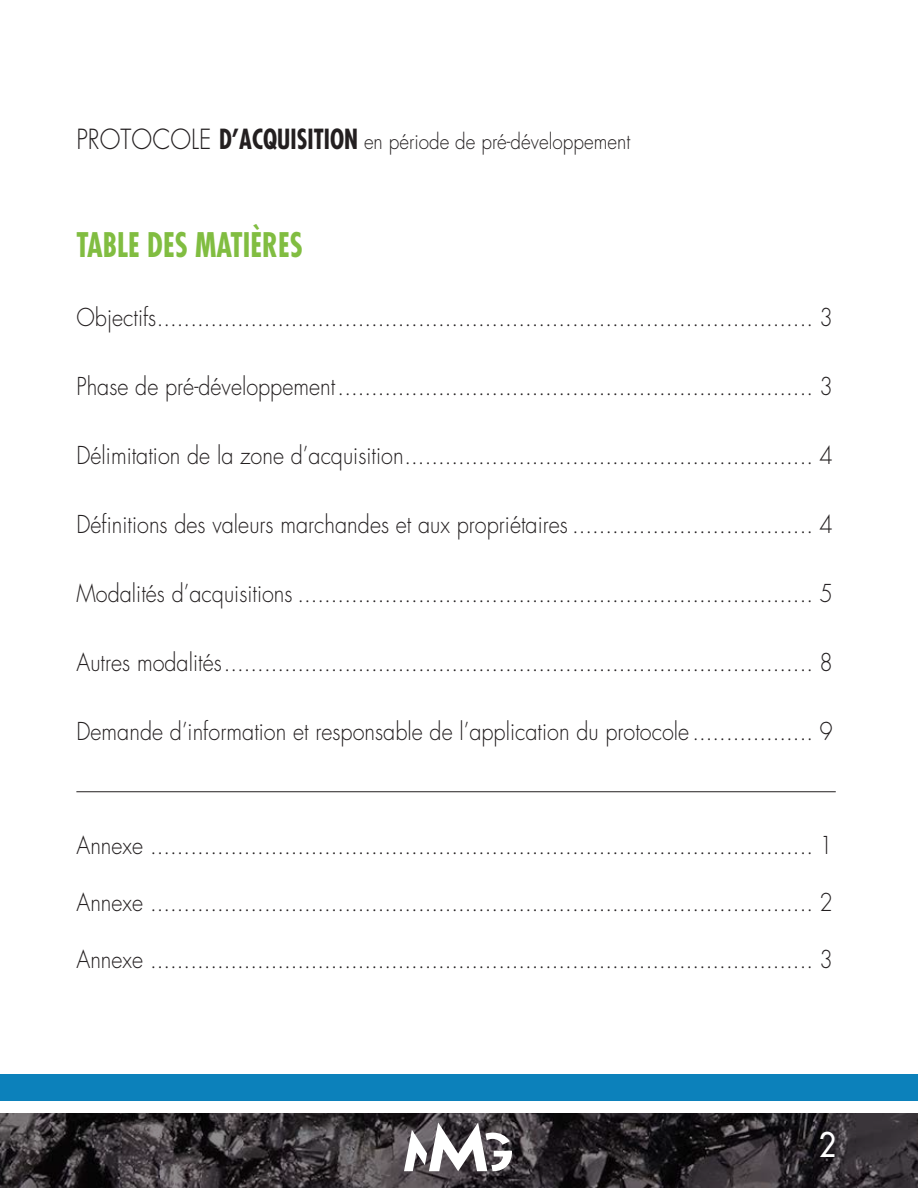
<style>
.page{position:relative;width:918px;height:1188px;background:#fff}
.page>*{position:absolute;margin:0;border:0;box-sizing:border-box;transform-origin:0 0}
.t1{font:700 condensed 33px "Futura";color:#81bd41;scale:.9 1}
.t2{font:33px "Futura";color:#fff;scale:.9 1}
.t3{font:300 24px "Futura";color:#231f20;scale:.9 1}
.t4{font:300 21px "Futura";color:#231f20;scale:.9 1}
.s1{font-size:27px}
.s2{font-weight:700;font-stretch:condensed;font-size:27px}
</style>
<div class="page">
<svg style="left:0;top:1113px;width:918px;height:75px"></svg>
<svg style="left:404px;top:1122px;width:108px;height:49px"></svg>
<div style="left:0;top:1074px;width:918px;height:27px;background:#0c81bb"></div>
<hr style="left:76px;top:791px;width:760px;height:1px;background:#231f20">
<p class="t4" style="left:76px;top:128px;width:617px"><span class="s1">PROTOCOLE</span> <span class="s2">D’ACQUISITION</span> en période de pré-développement</p>
<h1 class="t1" style="left:76px;top:224px;width:253px">TABLE DES MATIÈRES</h1>
<p class="t3" style="left:76px;top:302px;width:842px">Objectifs.................................................................................................. 3</p>
<p class="t3" style="left:76px;top:371px;width:842px">Phase de pré-développement....................................................................... 3</p>
<p class="t3" style="left:76px;top:440px;width:842px">Délimitation de la zone d’acquisition............................................................. 4</p>
<p class="t3" style="left:76px;top:509px;width:842px">Définitions des valeurs marchandes et aux propriétaires .................................... 4</p>
<p class="t3" style="left:76px;top:578px;width:842px">Modalités d’acquisitions ............................................................................. 5</p>
<p class="t3" style="left:76px;top:647px;width:842px">Autres modalités........................................................................................ 8</p>
<p class="t3" style="left:76px;top:716px;width:842px">Demande d’information et responsable de l’application du protocole.................. 9</p>
<p class="t3" style="left:76px;top:830px;width:842px">Annexe ................................................................................................... 1</p>
<p class="t3" style="left:76px;top:887px;width:842px">Annexe ................................................................................................... 2</p>
<p class="t3" style="left:76px;top:944px;width:842px">Annexe ................................................................................................... 3</p>
<h1 class="t2" style="left:819px;top:1124px;width:21px">2</h1>
</div>
